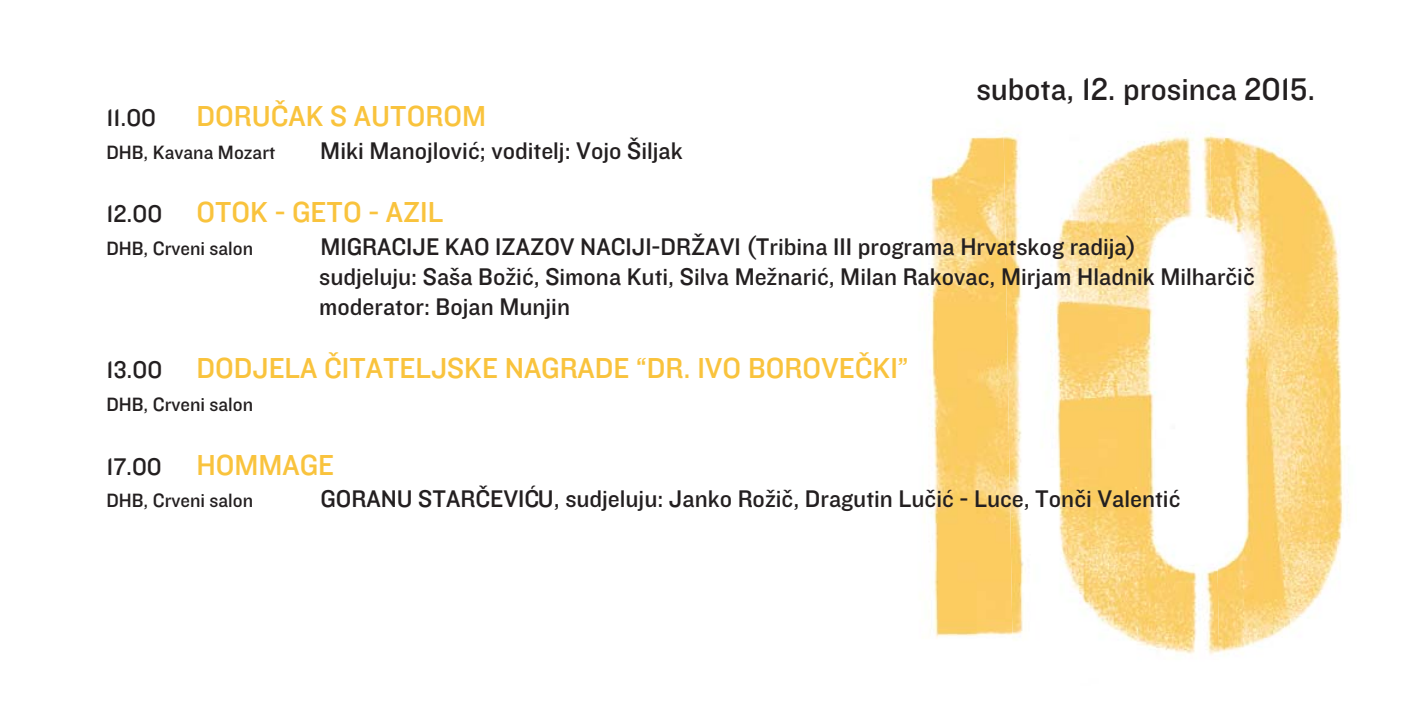
<style>
.page{position:relative;width:1418px;height:709px;background:#fff}
.page>*{position:absolute;margin:0;border:0;box-sizing:border-box;transform-origin:0 0}
.t1{font:500 32.5px "Knock 31 ps";color:#231f20}
.t2{font:500 30px "Knock 31 ps";color:#f9c33d}
.t3{font:500 25px/30px "Knock 31 ps";color:#231f20}
.t4{font:500 20px "Knock 31 ps";color:#231f20}
.s1{font-size:25px;color:#231f20}
</style>
<div class="page">
<img style="left:924px;top:135px;width:78px;height:503px">
<img style="left:1219px;top:136px;width:126px;height:518px">
<img style="left:1002px;top:131px;width:217px;height:524px">
<h1 class="t1" style="left:976px;top:78px;width:340px">subota, 12. prosinca 2015.</h1>
<p class="t3" style="left:106px;top:105px;width:51px">11.00</p>
<p class="t2" style="left:196px;top:106px;width:291px">DORUČAK S AUTOROM</p>
<p class="t4" style="left:106px;top:146px;width:171px">DHB, Kavana Mozart</p>
<p class="t3" style="left:320px;top:138px;width:364px">Miki Manojlović; voditelj: Vojo Šiljak</p>
<p class="t2" style="left:106px;top:202px;width:338px"><span class="s1">12.00</span> OTOK - GETO - AZIL</p>
<p class="t4" style="left:106px;top:242px;width:148px">DHB, Crveni salon</p>
<p class="t3" style="left:319px;top:234px;width:937px">MIGRACIJE KAO IZAZOV NACIJI-DRŽAVI (Tribina III programa Hrvatskog radija)<br>sudjeluju: Saša Božić, Simona Kuti, Silva Mežnarić, Milan Rakovac, Mirjam Hladnik Milharčič moderator: Bojan Munjin</p>
<p class="t2" style="left:106px;top:358px;width:803px"><span class="s1">13.00</span> DODJELA ČITATELJSKE NAGRADE “DR. IVO BOROVEČKI”</p>
<p class="t4" style="left:106px;top:398px;width:148px">DHB, Crveni salon</p>
<p class="t2" style="left:106px;top:454px;width:229px"><span class="s1">17.00</span> HOMMAGE</p>
<p class="t4" style="left:106px;top:494px;width:148px">DHB, Crveni salon</p>
<p class="t3" style="left:320px;top:486px;width:861px">GORANU STARČEVIĆU, sudjeluju: Janko Rožič, Dragutin Lučić - Luce, Tonči Valentić</p>
</div>
